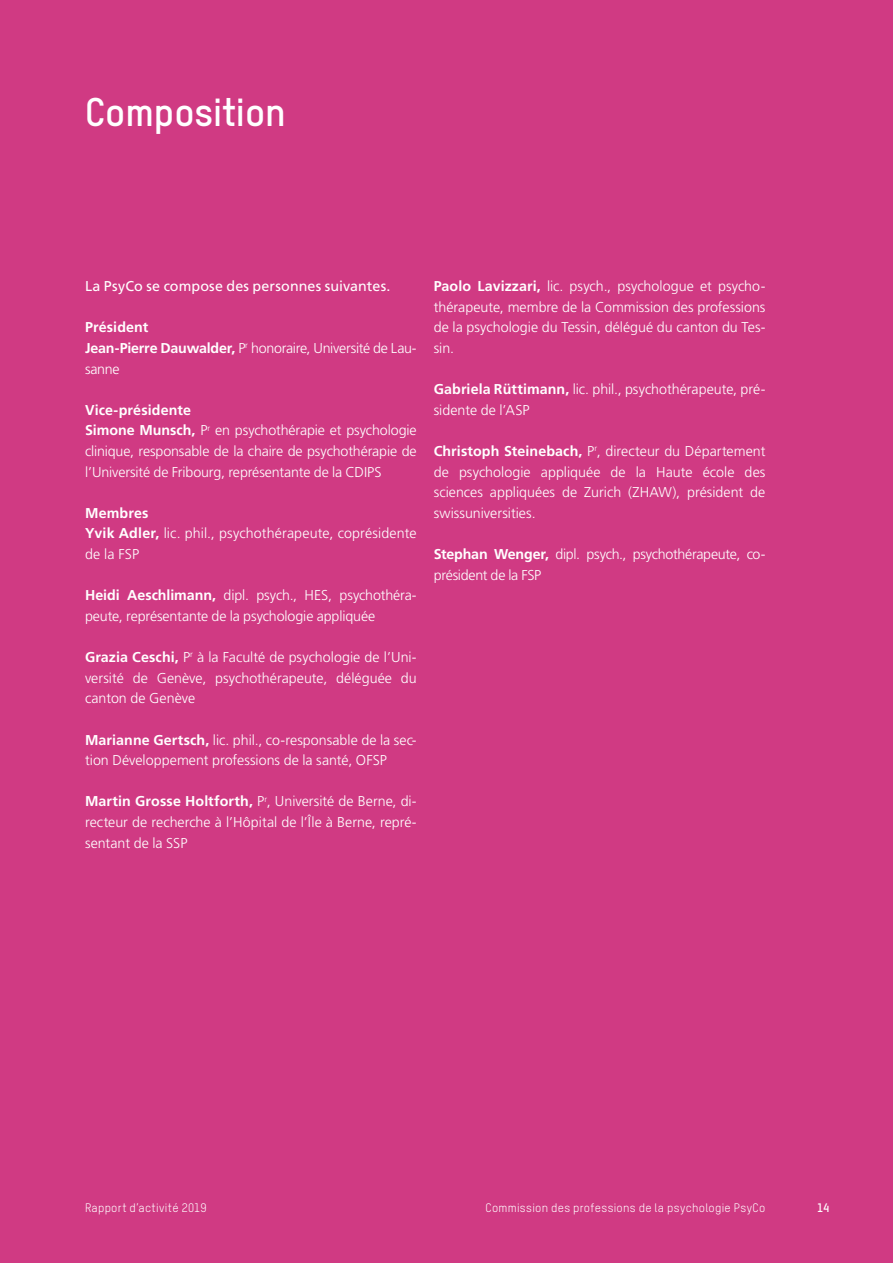
<style>
.page{position:relative;width:893px;height:1263px;background:#d03a83}
.page>*{position:absolute;margin:0;border:0;box-sizing:border-box;transform-origin:0 0}
._1__Haupttitel{font:39px "T Star Bold";color:#fff}
.Grundtext{font:300 14.25px/20.5px "Frutiger LT";color:#fff;text-align:justify}
.Grundtext-2{font:300 14.25px/20.5px "Frutiger LT";letter-spacing:-.02em;color:#fff}
.Lead{font:14.25px "Frutiger LT";letter-spacing:.01em;color:#fff}
._3__Untertitel{font:700 14.25px "Frutiger LT";letter-spacing:.01em;color:#fff}
.t1{font:12px "T Star Regular";letter-spacing:.025em;color:#fff}
.t2{font:12px "T Star Bold";color:#fff}
.s1{font-weight:700}
</style>
<div class="page">
<p class="_1__Haupttitel" style="left:85px;top:84px;width:202px">Composition</p>
<p class="Lead" style="left:85px;top:278px;width:307px">La PsyCo se compose des personnes suivantes.</p>
<p class="_3__Untertitel" style="left:85px;top:319px;width:65px">Président</p>
<p class="Grundtext-2" style="left:85px;top:338px;width:333px"><span class="s1">Jean-Pierre Dauwalder,</span> P<sup>r</sup> honoraire, Université de Lau&shy;sanne</p>
<p class="_3__Untertitel" style="left:85px;top:401px;width:107px">Vice-présidente</p>
<p class="Grundtext" style="left:85px;top:420px;width:333px"><span class="s1">Simone Munsch,</span> P<sup>r</sup> en psychothérapie et psychologie clinique, responsable de la chaire de psychothérapie de l’Université de Fribourg, représentante de la CDIPS</p>
<p class="_3__Untertitel" style="left:85px;top:504px;width:65px">Membres</p>
<p class="Grundtext" style="left:85px;top:523px;width:333px"><span class="s1">Yvik Adler,</span> lic. phil., psychothérapeute, coprésidente de la FSP</p>
<p class="Grundtext" style="left:85px;top:585px;width:333px"><span class="s1">Heidi Aeschlimann,</span> dipl. psych., HES, psychothéra&shy;peute, représentante de la psychologie appliquée</p>
<p class="Grundtext" style="left:85px;top:647px;width:333px"><span class="s1">Grazia Ceschi,</span> P<sup>r</sup> à la Faculté de psychologie de l’Uni&shy;versité de Genève, psychothérapeute, déléguée du canton de Genève</p>
<p class="Grundtext" style="left:85px;top:729px;width:333px"><span class="s1">Marianne Gertsch,</span> lic. phil., co-responsable de la sec&shy;tion Développement professions de la santé, OFSP</p>
<p class="Grundtext" style="left:85px;top:791px;width:333px"><span class="s1">Martin Grosse Holtforth,</span> P<sup>r</sup>, Université de Berne, di&shy;recteur de recherche à l’Hôpital de l’Île à Berne, repré&shy;sentant de la SSP</p>
<p class="Grundtext" style="left:434px;top:276px;width:333px"><span class="s1">Paolo Lavizzari,</span> lic. psych., psychologue et psycho&shy;thérapeute, membre de la Commission des professions de la psychologie du Tessin, délégué du canton du Tes&shy;sin.</p>
<p class="Grundtext" style="left:434px;top:379px;width:333px"><span class="s1">Gabriela Rüttimann,</span> lic. phil., psychothérapeute, pré&shy;sidente de l’ASP</p>
<p class="Grundtext" style="left:434px;top:441px;width:333px"><span class="s1">Christoph Steinebach,</span> P<sup>r</sup>, directeur du Département de psychologie appliquée de la Haute école des sciences appliquées de Zurich (ZHAW), président de swissuniversities.</p>
<p class="Grundtext-2" style="left:434px;top:544px;width:333px"><span class="s1">Stephan Wenger,</span> dipl. psych., psychothérapeute, co&shy;président de la FSP</p>
<p class="t1" style="left:85px;top:1199px;width:123px">Rapport d’activité 2019</p>
<p class="t1" style="left:485px;top:1199px;width:281px">Commission des professions de la psychologie PsyCo</p>
<p class="t2" style="left:817px;top:1199px;width:14px">14</p>
</div>
